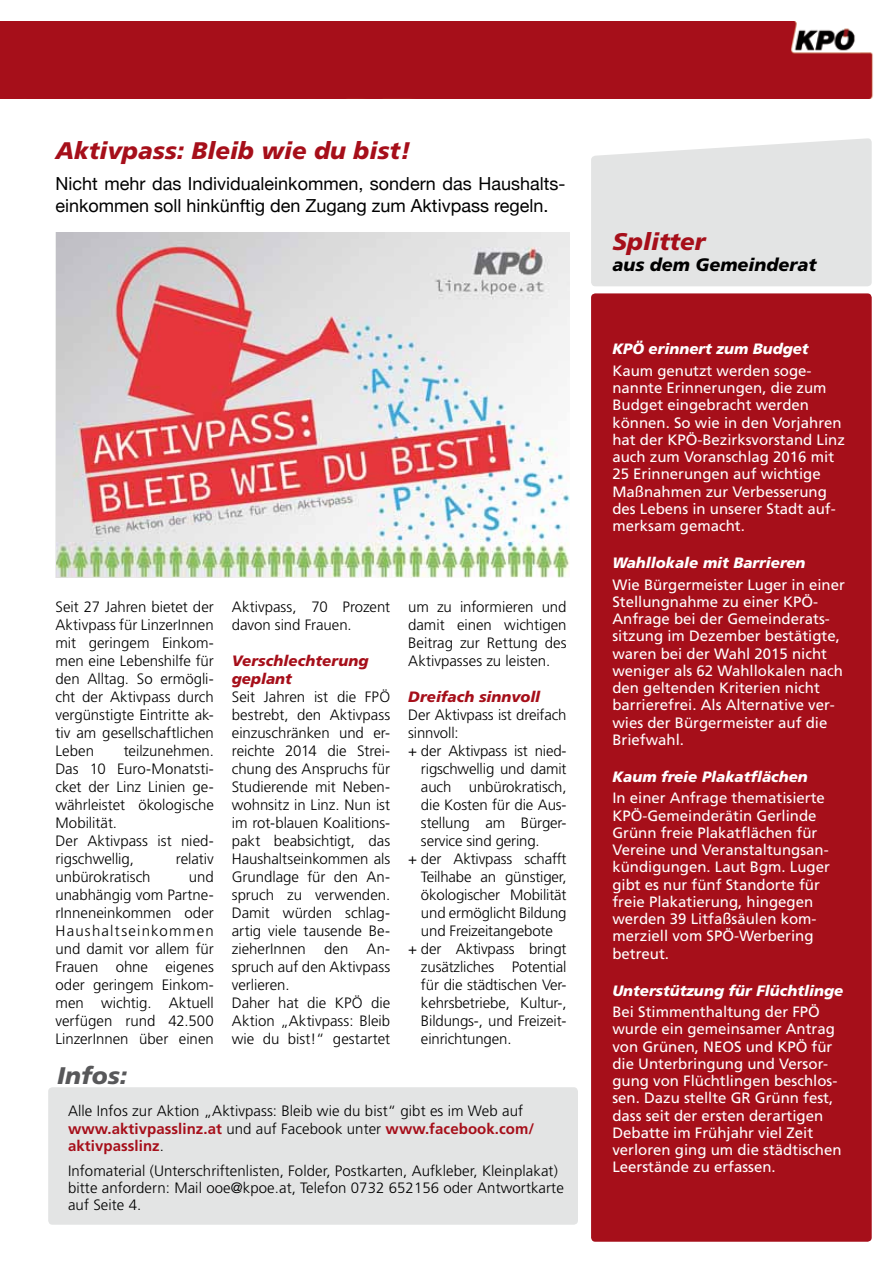
<style>
.page{position:relative;width:893px;height:1263px;background:#fff}
.page>*{position:absolute;margin:0;border:0;box-sizing:border-box;transform-origin:0 0}
.t1{font:italic 900 24px "Frutiger";color:#a60f1a}
.t2{font:italic 900 24px "Frutiger";color:#58585a}
.t3{font:18px/21.6px "Helvetica Neue";color:#000}
.t4{font:italic 900 18px "Frutiger";color:#000}
.t5{font:300 15px/18px "Frutiger";letter-spacing:-.005em;color:#000}
.t6{font:15px/17.2px "Frutiger";color:#fff}
.t7{font:italic 900 15px "Frutiger";color:#fff}
.t8{font:italic 900 15px/18px "Frutiger";letter-spacing:.005em;color:#a60f1a}
.s1{font-weight:700;color:#a60f1a}
</style>
<div class="page">
<div style="left:20px;top:21px;width:853px;height:77px;background:#a60f1a"></div>
<div style="left:0;top:21px;width:20px;height:77px;background:#a60f1a"></div>
<div style="left:591px;top:293px;width:281px;height:949px;background:#a60f1a;border-radius:4px"></div>
<div style="left:591px;top:138px;width:281px;height:148px;background:#e3e4e4"></div>
<img style="left:57px;top:232px;width:513px;height:346px">
<div style="left:48px;top:1087px;width:530px;height:138px;background:#e3e4e4;border-radius:4px"></div>
<h1 class="t1" style="left:55px;top:136px;width:357px">Aktivpass: Bleib wie du bist!</h1>
<p class="t3" style="left:55px;top:172px;width:511px">Nicht mehr das Individualeinkommen, sondern das Haushalts&shy;einkommen soll hinkünftig den Zugang zum Aktivpass regeln.</p>
<p class="t5" style="left:55px;top:598px;width:160px;text-align:justify">Seit 27 Jahren bietet der Aktivpass für LinzerInnen mit geringem Einkom&shy;men eine Lebenshilfe für den Alltag. So ermögli&shy;cht der Aktivpass durch vergünstigte Eintritte ak&shy;tiv am gesellschaftlichen Leben</p>
<p class="t5" style="left:55px;top:742px;width:160px;text-indent:68px">teilzunehmen.<br>Das 10 Euro-Monatsti&shy;cket der Linz Linien ge&shy;währleistet ökologische<br>Mobilität.<br>Der Aktivpass ist nied&shy;rigschwellig,</p>
<p class="t5" style="left:176px;top:850px;width:40px">relativ</p>
<p class="t5" style="left:55px;top:868px;width:160px;text-align:justify;text-indent:133px">und unabhängig vom Partne&shy;rInneneinkommen oder Haushaltseinkommen und damit vor allem für Frauen ohne eigenes oder geringem Einkom&shy;men wichtig. Aktuell verfügen rund 42.500<br>LinzerInnen über einen</p>
<p class="t5" style="left:55px;top:868px;width:97px">unbürokratisch</p>
<h1 class="t2" style="left:57px;top:1061px;width:72px">Infos:</h1>
<p class="t5" style="left:232px;top:598px;width:160px">Aktivpass, 70 Prozent davon sind Frauen.</p>
<p class="t8" style="left:232px;top:652px;width:138px">Verschlechterung geplant</p>
<p class="t5" style="left:232px;top:688px;width:160px">Seit Jahren ist die FPÖ bestrebt, den Aktivpass einzuschränken und er&shy;reichte 2014 die Strei&shy;chung des Anspruchs für<br>Studierende mit Neben&shy;wohnsitz in Linz. Nun ist im rot-blauen Koalitions&shy;pakt beabsichtigt, das<br>Haushaltseinkommen als<br>Grundlage für den An&shy;spruch zu verwenden.<br>Damit würden schlag&shy;artig viele tausende Be&shy;zieherInnen den An&shy;spruch auf den Aktivpass verlieren.<br>Daher hat die KPÖ die<br>Aktion „Aktivpass: Bleib wie du bist!“ gestartet</p>
<p class="t5" style="left:408px;top:598px;width:160px;text-align:justify">um zu informieren und damit einen wichtigen Beitrag zur Rettung des Aktivpasses zu leisten.</p>
<p class="t8" style="left:408px;top:688px;width:134px">Dreifach sinnvoll</p>
<p class="t5" style="left:408px;top:706px;width:160px">Der Aktivpass ist dreifach</p>
<p class="t5" style="left:408px;top:724px;width:52px">sinnvoll:</p>
<p class="t5" style="left:408px;top:742px;width:160px">+ der Aktivpass ist nied-</p>
<p class="t5" style="left:421px;top:760px;width:147px">rigschwellig und damit</p>
<p class="t5" style="left:421px;top:778px;width:147px">auch unbürokratisch,</p>
<p class="t5" style="left:421px;top:796px;width:147px">die Kosten für die Aus-</p>
<p class="t5" style="left:421px;top:814px;width:146px">stellung am Bürger-</p>
<p class="t5" style="left:421px;top:832px;width:120px">service sind gering.</p>
<p class="t5" style="left:408px;top:850px;width:160px">+ der Aktivpass schafft</p>
<p class="t5" style="left:421px;top:868px;width:147px">Teilhabe an günstiger,</p>
<p class="t5" style="left:421px;top:886px;width:147px">ökologischer Mobilität</p>
<p class="t5" style="left:421px;top:904px;width:147px">und ermöglicht Bildung</p>
<p class="t5" style="left:421px;top:922px;width:133px">und Freizeitangebote</p>
<p class="t5" style="left:408px;top:940px;width:160px">+ der Aktivpass bringt</p>
<p class="t5" style="left:421px;top:958px;width:147px">zusätzliches Potential</p>
<p class="t5" style="left:421px;top:976px;width:147px">für die städtischen Ver-</p>
<p class="t5" style="left:421px;top:994px;width:147px">kehrsbetriebe, Kultur-,</p>
<p class="t5" style="left:421px;top:1012px;width:147px">Bildungs-, und Freizeit-</p>
<p class="t5" style="left:421px;top:1030px;width:92px">einrichtungen.</p>
<p class="t5" style="left:68px;top:1102px;width:468px;line-height:17.2px">Alle Infos zur Aktion „Aktivpass: Bleib wie du bist“ gibt es im Web auf <span class="s1">www.aktivpasslinz.at</span> und auf Facebook unter <span class="s1">www.facebook.com/ aktivpasslinz</span>.</p>
<p class="t5" style="left:68px;top:1162px;width:497px;line-height:17.2px">Infomaterial (Unterschriftenlisten, Folder, Postkarten, Aufkleber, Kleinplakat) bitte anfordern: Mail ooe@kpoe.at, Telefon 0732 652156 oder Antwortkarte auf Seite 4.</p>
<h1 class="t1" style="left:612px;top:227px;width:95px">Splitter</h1>
<p class="t4" style="left:612px;top:254px;width:205px">aus dem Gemeinderat</p>
<p class="t7" style="left:612px;top:340px;width:198px">KPÖ erinnert zum Budget</p>
<p class="t6" style="left:612px;top:362px;width:234px">Kaum genutzt werden soge&shy;nannte Erinnerungen, die zum<br>Budget eingebracht werden können. So wie in den Vorjahren hat der KPÖ-Bezirksvorstand Linz auch zum Voranschlag 2016 mit<br>25 Erinnerungen auf wichtige<br>Maßnahmen zur Verbesserung des Lebens in unserer Stadt auf&shy;merksam gemacht.</p>
<p class="t7" style="left:612px;top:554px;width:195px">Wahllokale mit Barrieren</p>
<p class="t6" style="left:612px;top:575px;width:234px">Wie Bürgermeister Luger in einer<br>Stellungnahme zu einer KPÖ-<br>Anfrage bei der Gemeinderats&shy;sitzung im Dezember bestätigte, waren bei der Wahl 2015 nicht weniger als 62 Wahllokalen nach den geltenden Kriterien nicht barrierefrei. Als Alternative ver&shy;wies der Bürgermeister auf die<br>Briefwahl.</p>
<p class="t7" style="left:612px;top:768px;width:197px">Kaum freie Plakatflächen</p>
<p class="t6" style="left:612px;top:789px;width:219px">In einer Anfrage thematisierte<br>KPÖ-Gemeinderätin Gerlinde<br>Grünn freie Plakatflächen für<br>Vereine und Veranstaltungsan&shy;kündigungen. Laut Bgm. Luger gibt es nur fünf Standorte für freie Plakatierung, hingegen werden 39 Litfaßsäulen kom&shy;merziell vom SPÖ-Werbering betreut.</p>
<p class="t7" style="left:612px;top:981px;width:232px">Unterstützung für Flüchtlinge</p>
<p class="t6" style="left:612px;top:1003px;width:231px">Bei Stimmenthaltung der FPÖ wurde ein gemeinsamer Antrag von Grünen, NEOS und KPÖ für die Unterbringung und Versor&shy;gung von Flüchtlingen beschlos&shy;sen. Dazu stellte GR Grünn fest, dass seit der ersten derartigen<br>Debatte im Frühjahr viel Zeit verloren ging um die städtischen<br>Leerstände zu erfassen.</p>
</div>
